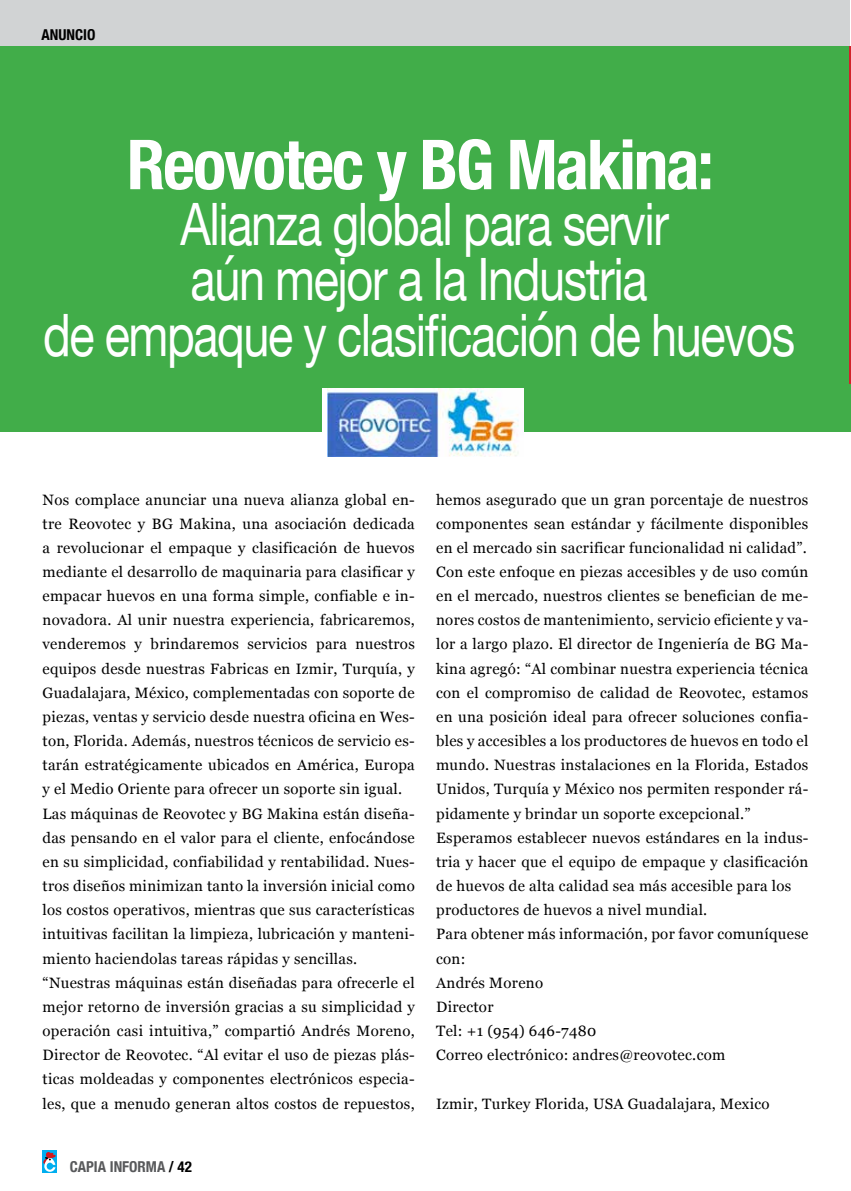
<style>
.page{position:relative;width:851px;height:1191px;background:#fff}
.page>*{position:absolute;margin:0;border:0;box-sizing:border-box;transform-origin:0 0}
.t1{font:700 condensed 69px "Helvetica Neue";letter-spacing:-.03em;color:#fff}
.t2{font:58.5px/55.5px "Helvetica Neue";letter-spacing:-.03em;color:#fff;text-align:center;scale:.8 1}
.t3{font:15px/24.2px "Georgia";letter-spacing:.02em;color:#000}
.t4{font:700 condensed 15px "Helvetica Neue";color:#58595b}
.t5{font:700 condensed 15px "Helvetica Neue";color:#000}
.s1{color:#000}
</style>
<div class="page">
<div style="left:0;top:0;width:849px;height:45px;background:#d1d3d4"></div>
<div style="left:0;top:47px;width:850px;height:385px;background:#41ad49"></div>
<div style="left:322px;top:388px;width:201px;height:68px;background:linear-gradient(to bottom,#fff,#fff)"></div>
<img style="left:328px;top:388px;width:195px;height:68px">
<hr style="left:849px;top:47px;width:1px;height:337px;background:#d2232a">
<svg style="left:43px;top:1150px;width:14px;height:23px"></svg>
<svg style="left:43px;top:1151px;width:13px;height:20px"></svg>
<p class="t5" style="left:41px;top:22px;width:55px">ANUNCIO</p>
<h1 class="t1" style="left:127px;top:107px;width:588px">Reovotec y BG Makina:</h1>
<h2 class="t2" style="left:43px;top:199px;width:941px">Alianza global para servir<br>aún mejor a la Industria<br>de empaque y clasificación de huevos</h2>
<p class="t3" style="left:43px;top:486px;width:374px">Nos complace anunciar una nueva alianza global en&shy;tre Reovotec y BG Makina, una asociación dedicada a revolucionar el empaque y clasificación de huevos mediante el desarrollo de maquinaria para clasificar y empacar huevos en una forma simple, confiable e in&shy;novadora. Al unir nuestra experiencia, fabricaremos, venderemos y brindaremos servicios para nuestros equipos desde nuestras Fabricas en Izmir, Turquía, y Guadalajara, México, complementadas con soporte de piezas, ventas y servicio desde nuestra oficina en Wes&shy;ton, Florida. Además, nuestros técnicos de servicio es&shy;tarán estratégicamente ubicados en América, Europa y el Medio Oriente para ofrecer un soporte sin igual.<br>Las máquinas de Reovotec y BG Makina están diseña&shy;das pensando en el valor para el cliente, enfocándose en su simplicidad, confiabilidad y rentabilidad. Nues&shy;tros diseños minimizan tanto la inversión inicial como los costos operativos, mientras que sus características intuitivas facilitan la limpieza, lubricación y manteni&shy;miento haciendolas tareas rápidas y sencillas. “Nuestras máquinas están diseñadas para ofrecerle el mejor retorno de inversión gracias a su simplicidad y operación casi intuitiva,” compartió Andrés Moreno, Director de Reovotec. “Al evitar el uso de piezas plás&shy;ticas moldeadas y componentes electrónicos especia&shy;les, que a menudo generan altos costos de repuestos,</p>
<p class="t3" style="left:436px;top:486px;width:374px">hemos asegurado que un gran porcentaje de nuestros componentes sean estándar y fácilmente disponibles en el mercado sin sacrificar funcionalidad ni calidad”.<br>Con este enfoque en piezas accesibles y de uso común en el mercado, nuestros clientes se benefician de me&shy;nores costos de mantenimiento, servicio eficiente y va&shy;lor a largo plazo. El director de Ingeniería de BG Ma&shy;kina agregó: “Al combinar nuestra experiencia técnica con el compromiso de calidad de Reovotec, estamos en una posición ideal para ofrecer soluciones confia&shy;bles y accesibles a los productores de huevos en todo el mundo. Nuestras instalaciones en la Florida, Estados Unidos, Turquía y México nos permiten responder rá&shy;pidamente y brindar un soporte excepcional.” Esperamos establecer nuevos estándares en la indus&shy;tria y hacer que el equipo de empaque y clasificación de huevos de alta calidad sea más accesible para los productores de huevos a nivel mundial.<br>Para obtener más información, por favor comuníquese con:<br>Andrés Moreno<br>Director<br>Tel: +1 (954) 646-7480<br>Correo electrónico: andres@reovotec.com</p>
<p class="t3" style="left:436px;top:1090px;width:335px">Izmir, Turkey Florida, USA Guadalajara, Mexico</p>
<p class="t4" style="left:70px;top:1154px;width:124px">CAPIA INFORMA <span class="s1">/ 42</span></p>
</div>
